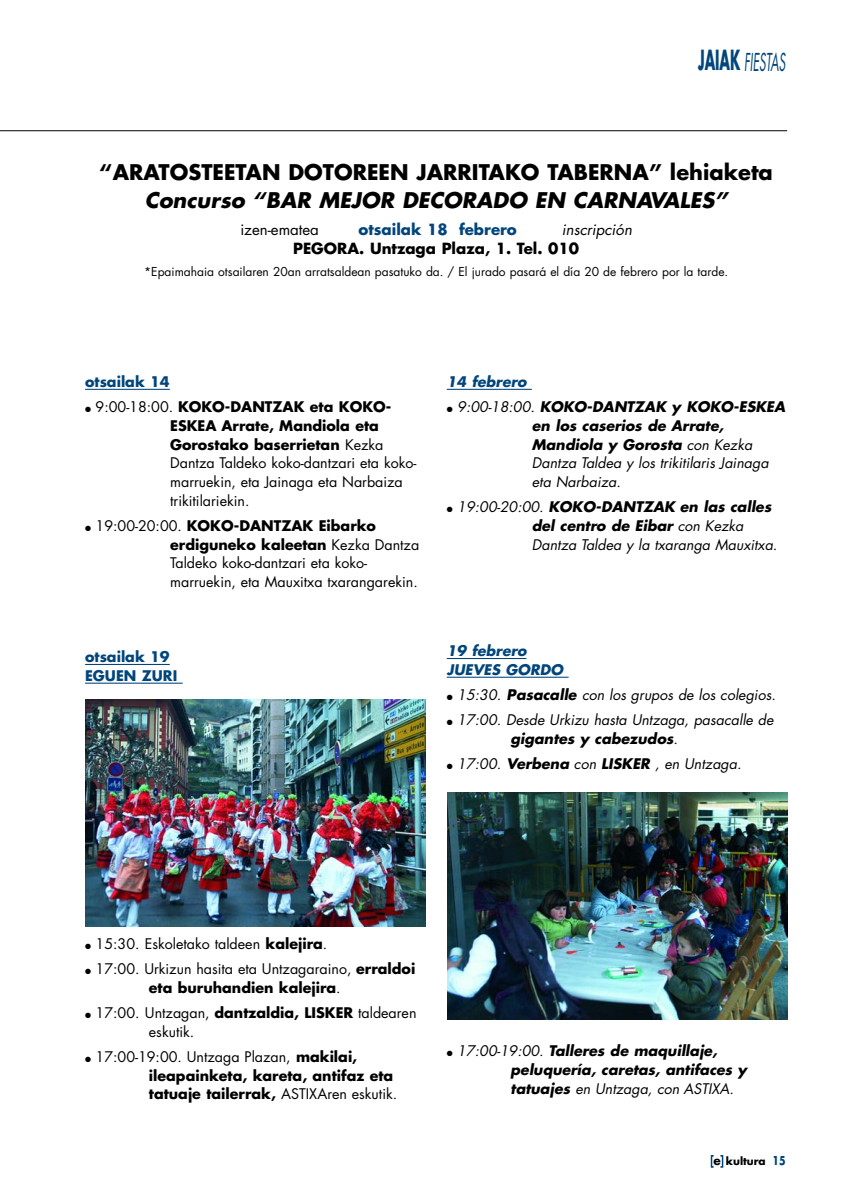
<style>
.page{position:relative;width:851px;height:1191px;background:#fff}
.page>*{position:absolute;margin:0;border:0;box-sizing:border-box;transform-origin:0 0}
.t1{font:italic 24px "Futura";color:#00457b;scale:.5 1}
.t2{font:700 21px "Futura";color:#000}
.t3{font:italic 700 21px "Futura";color:#000}
.t4{font:700 15px "Futura";color:#000}
.t5{font:700 15px "Futura";color:#00457b}
.t6{font:15px "Futura";color:#000}
.t7{font:italic 15px "Futura";color:#000}
.t8{font:14.25px/18.8px "Futura";color:#000}
.t9{font:italic 14.25px/18.8px "Futura";color:#000}
.t10{font:700 14.25px/18.8px "Futura";color:#000}
.t11{font:italic 700 14.25px/18.8px "Futura";color:#000}
.t12{font:700 14.25px/18.8px "Futura";color:#00457b}
.t13{font:italic 700 14.25px/18.8px "Futura";color:#00457b}
.t14{font:12px "Futura";color:#000}
.t15{font:700 10.5px "Futura";color:#000}
.s1{font-weight:700;font-style:normal;font-size:27px}
.s2{font-weight:700}
.s3{font-weight:400}
.s4{font-size:12px}
.s5{font-size:12px;color:#00457b}
</style>
<div class="page">
<div style="left:710px;top:1155px;width:4px;height:12px;border:2px solid #00457b"></div>
<div style="left:719px;top:1155px;width:4px;height:12px;border:2px solid #00457b"></div>
<hr style="left:85px;top:389px;width:85px;height:1px;background:#00457b">
<hr style="left:85px;top:664px;width:85px;height:1px;background:#00457b">
<hr style="left:85px;top:682px;width:98px;height:1px;background:#00457b">
<hr style="left:446px;top:389px;width:56px;height:1px;background:#00457b">
<svg style="left:502px;top:389px;width:29px;height:1px"></svg>
<hr style="left:446px;top:658px;width:56px;height:1px;background:#00457b">
<svg style="left:502px;top:658px;width:24px;height:1px"></svg>
<hr style="left:446px;top:676px;width:122px;height:2px;background:#00457b">
<hr style="left:0;top:130px;width:787px;height:1px;background:#000">
<img style="left:85px;top:699px;width:340px;height:227px">
<img style="left:447px;top:792px;width:340px;height:227px">
<h1 class="t1" style="left:698px;top:51px;width:177px"><span class="s1">JAIAK</span> FIESTAS</h1>
<h2 class="t2" style="left:99px;top:163px;width:674px">“ARATOSTEETAN DOTOREEN JARRITAKO TABERNA” lehiaketa</h2>
<h2 class="t3" style="left:145px;top:190px;width:584px">Concurso “BAR MEJOR DECORADO EN CARNAVALES”</h2>
<p class="t6" style="left:240px;top:222px;width:80px">izen-ematea</p>
<p class="t5" style="left:358px;top:222px;width:160px">otsailak 18 febrero</p>
<p class="t7" style="left:561px;top:222px;width:71px">inscripción</p>
<p class="t4" style="left:293px;top:242px;width:287px">PEGORA. Untzaga Plaza, 1. Tel. 010</p>
<p class="t14" style="left:144px;top:266px;width:585px">*Epaimahaia otsailaren 20an arratsaldean pasatuko da. / El jurado pasará el día 20 de febrero por la tarde.</p>
<p class="t12" style="left:85px;top:374px;width:86px">otsailak 14</p>
<p class="t8" style="left:170px;top:399px;width:248px;text-indent:-85px">● 9:00-18:00. <span class="s2">KOKO-DANTZAK eta KOKO-<br>ESKEA Arrate, Mandiola eta<br>Gorostako baserrietan</span> Kezka<br>Dantza Taldeko koko-dantzari eta koko&shy;marruekin, eta Jainaga eta Narbaiza trikitilariekin.</p>
<p class="t8" style="left:170px;top:517px;width:250px;text-indent:-85px">● 19:00-20:00. <span class="s2">KOKO-DANTZAK Eibarko erdiguneko kaleetan</span> Kezka Dantza Taldeko koko-dantzari eta koko&shy;marruekin, eta Mauxitxa txarangarekin.</p>
<p class="t12" style="left:85px;top:649px;width:94px">otsailak 19<br>EGUEN ZURI</p>
<p class="t13" style="left:446px;top:374px;width:81px">14 febrero</p>
<p class="t9" style="left:531px;top:399px;width:255px;text-indent:-85px">● 9:00-18:00. <span class="s2">KOKO-DANTZAK y KOKO-ESKEA en los caserios de Arrate,<br>Mandiola y Gorosta</span> con Kezka<br>Dantza Taldea y los trikitilaris Jainaga eta Narbaiza.</p>
<p class="t9" style="left:531px;top:499px;width:247px;text-indent:-85px">● 19:00-20:00. <span class="s2">KOKO-DANTZAK en las calles del centro de Eibar</span> con Kezka<br>Dantza Taldea y la txaranga Mauxitxa.</p>
<p class="t13" style="left:446px;top:643px;width:118px">19 febrero<br>JUEVES GORDO</p>
<p class="t9" style="left:446px;top:687px;width:330px">● 15:30. <span class="s2">Pasacalle</span> con los grupos de los colegios.</p>
<p class="t9" style="left:510px;top:712px;width:264px;text-indent:-64px">● 17:00. Desde Urkizu hasta Untzaga, pasacalle de <span class="s2">gigantes y cabezudos</span>.</p>
<p class="t9" style="left:446px;top:755px;width:296px">● 17:00. <span class="s2">Verbena</span> con <span class="s2">LISKER</span> , en Untzaga.</p>
<p class="t8" style="left:85px;top:936px;width:243px">● 15:30. Eskoletako taldeen <span class="s2">kalejira</span>.</p>
<p class="t8" style="left:149px;top:961px;width:268px;text-indent:-64px">● 17:00. Urkizun hasita eta Untzagaraino, <span class="s2">erraldoi eta buruhandien kalejira</span>.</p>
<p class="t8" style="left:149px;top:1004px;width:269px;text-indent:-64px">● 17:00. Untzagan, <span class="s2">dantzaldia, LISKER</span> taldearen eskutik.</p>
<p class="t10" style="left:149px;top:1048px;width:250px;text-indent:-64px">● <span class="s3">17:00-19:00. Untzaga Plazan,</span> makilai, ileapainketa, kareta, antifaz eta tatuaje tailerrak, <span class="s3">ASTIXAren eskutik.</span></p>
<p class="t11" style="left:510px;top:1042px;width:238px;text-indent:-64px">● <span class="s3">17:00-19:00.</span> Talleres de maquillaje, peluquería, caretas, antifaces y tatuajes <span class="s3">en Untzaga, con ASTIXA.</span></p>
<p class="t15" style="left:713px;top:1156px;width:74px"><span class="s4">e</span> kultura <span class="s5">15</span></p>
</div>
